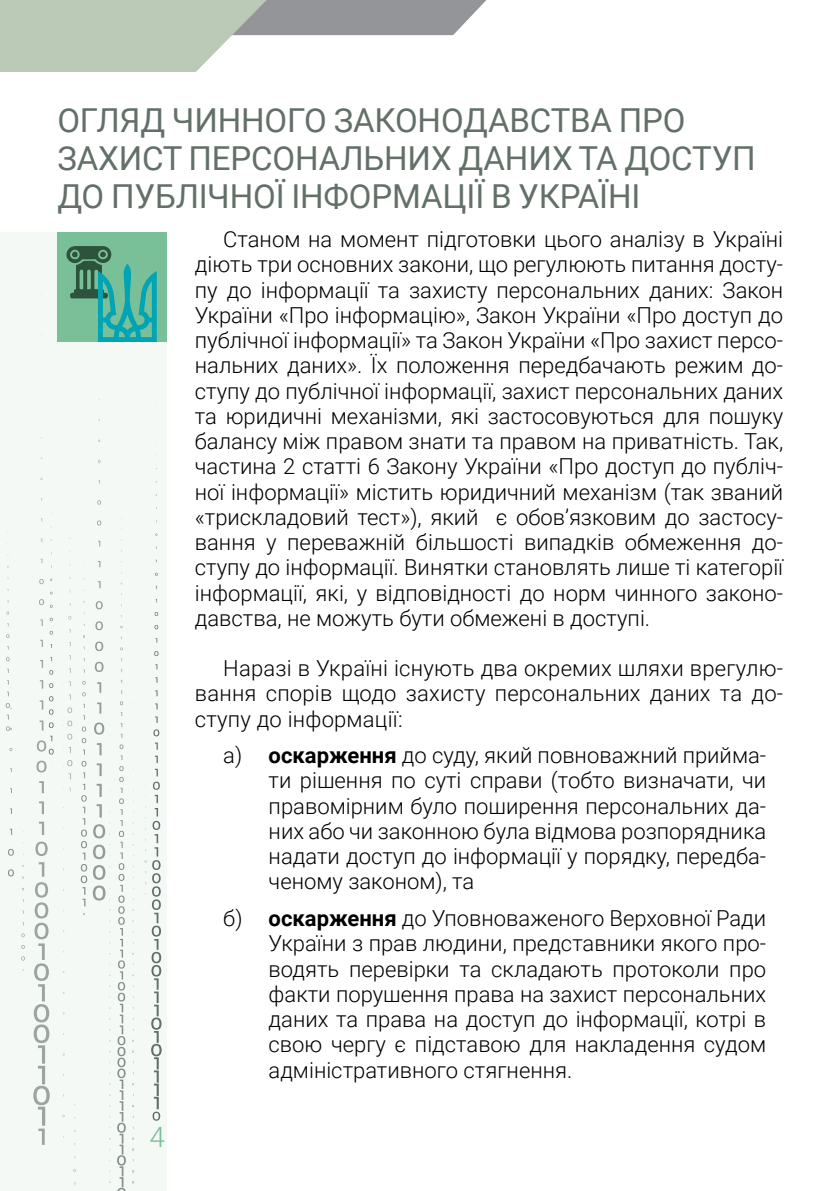
<style>
.page{position:relative;width:840px;height:1191px;background:#fff}
.page>*{position:absolute;margin:0;border:0;box-sizing:border-box;transform-origin:0 0}
.Podrazdel{font:33px/38px "Roboto";letter-spacing:-.005em;color:#627068}
.t1{font:300 28px "Roboto";color:#79bf97}
.Basic_TXT{font:300 22px/25.2px "Roboto";color:#000;text-align:justify}
.Bulity_TXT{font:300 22px/25.2px "Roboto";color:#000;text-align:justify}
.s1{font-weight:700}
</style>
<div class="page">
<div style="left:0;top:232px;width:166px;height:959px;background:#f4f9f6"></div>
<svg style="left:119px;top:744px;width:4px;height:5px"></svg>
<svg style="left:119px;top:766px;width:4px;height:5px"></svg>
<svg style="left:117px;top:777px;width:9px;height:414px"></svg>
<svg style="left:39px;top:579px;width:5px;height:5px"></svg>
<svg style="left:39px;top:599px;width:5px;height:6px"></svg>
<svg style="left:40px;top:619px;width:3px;height:7px"></svg>
<svg style="left:40px;top:639px;width:3px;height:8px"></svg>
<svg style="left:40px;top:660px;width:3px;height:8px"></svg>
<svg style="left:40px;top:680px;width:3px;height:8px"></svg>
<svg style="left:40px;top:700px;width:3px;height:9px"></svg>
<svg style="left:39px;top:781px;width:5px;height:12px"></svg>
<svg style="left:39px;top:801px;width:5px;height:13px"></svg>
<svg style="left:39px;top:821px;width:5px;height:14px"></svg>
<svg style="left:35px;top:841px;width:13px;height:15px"></svg>
<svg style="left:39px;top:862px;width:5px;height:14px"></svg>
<svg style="left:33px;top:882px;width:17px;height:262px"></svg>
<svg style="left:97px;top:500px;width:4px;height:4px"></svg>
<svg style="left:97px;top:520px;width:4px;height:5px"></svg>
<svg style="left:96px;top:601px;width:7px;height:8px"></svg>
<svg style="left:95px;top:621px;width:8px;height:9px"></svg>
<svg style="left:95px;top:641px;width:8px;height:10px"></svg>
<svg style="left:95px;top:661px;width:8px;height:11px"></svg>
<svg style="left:97px;top:682px;width:4px;height:11px"></svg>
<svg style="left:97px;top:702px;width:4px;height:11px"></svg>
<svg style="left:94px;top:722px;width:11px;height:13px"></svg>
<svg style="left:97px;top:743px;width:4px;height:12px"></svg>
<svg style="left:97px;top:763px;width:5px;height:13px"></svg>
<svg style="left:97px;top:784px;width:5px;height:13px"></svg>
<svg style="left:93px;top:804px;width:17px;height:34px"></svg>
<svg style="left:93px;top:844px;width:17px;height:15px"></svg>
<svg style="left:93px;top:865px;width:17px;height:35px"></svg>
<svg style="left:8px;top:842px;width:16px;height:13px"></svg>
<svg style="left:8px;top:865px;width:16px;height:13px"></svg>
<svg style="left:21px;top:933px;width:4px;height:4px"></svg>
<svg style="left:21px;top:945px;width:4px;height:15px"></svg>
<svg style="left:82px;top:692px;width:4px;height:4px"></svg>
<svg style="left:82px;top:726px;width:4px;height:5px"></svg>
<svg style="left:82px;top:738px;width:4px;height:5px"></svg>
<svg style="left:81px;top:761px;width:5px;height:5px"></svg>
<svg style="left:81px;top:784px;width:6px;height:122px"></svg>
<svg style="left:6px;top:657px;width:4px;height:4px"></svg>
<svg style="left:7px;top:680px;width:4px;height:16px"></svg>
<svg style="left:6px;top:703px;width:6px;height:16px"></svg>
<svg style="left:6px;top:726px;width:6px;height:5px"></svg>
<svg style="left:154px;top:625px;width:4px;height:4px"></svg>
<svg style="left:154px;top:651px;width:4px;height:5px"></svg>
<svg style="left:153px;top:729px;width:6px;height:7px"></svg>
<svg style="left:155px;top:742px;width:3px;height:7px"></svg>
<svg style="left:144px;top:755px;width:17px;height:365px"></svg>
<svg style="left:49px;top:670px;width:4px;height:4px"></svg>
<svg style="left:49px;top:683px;width:4px;height:5px"></svg>
<svg style="left:49px;top:696px;width:4px;height:5px"></svg>
<svg style="left:49px;top:709px;width:4px;height:5px"></svg>
<svg style="left:37px;top:720px;width:17px;height:34px"></svg>
<svg style="left:36px;top:760px;width:16px;height:12px"></svg>
<svg style="left:63px;top:655px;width:8px;height:18px"></svg>
<svg style="left:67px;top:694px;width:5px;height:19px"></svg>
<svg style="left:63px;top:720px;width:9px;height:6px"></svg>
<svg style="left:67px;top:733px;width:5px;height:6px"></svg>
<svg style="left:63px;top:760px;width:9px;height:7px"></svg>
<svg style="left:294px;top:0;width:193px;height:35px;background:#9d9ea1"></svg>
<svg style="left:0;top:0;width:294px;height:72px;background:#c0cdbd"></svg>
<div style="left:57px;top:232px;width:109px;height:110px;background:#79bf97"></div>
<svg style="left:66px;top:246px;width:46px;height:52px"></svg>
<svg style="left:98px;top:264px;width:59px;height:78px"></svg>
<p class="Podrazdel" style="left:57px;top:100px;width:699px">ОГЛЯД ЧИННОГО ЗАКОНОДАВСТВА ПРО<br>ЗАХИСТ ПЕРСОНАЛЬНИХ ДАНИХ ТА ДОСТУП<br>ДО ПУБЛІЧНОЇ ІНФОРМАЦІЇ В УКРАЇНІ</p>
<p class="t1" style="left:149px;top:1117px;width:17px">4</p>
<p class="Basic_TXT" style="left:195px;top:226px;width:589px;text-indent:28px">Станом на момент підготовки цього аналізу в Україні діють три основних закони, що регулюють питання досту&shy;пу до інформації та захисту персональних даних: Закон України «Про інформацію», Закон України «Про доступ до публічної інформації» та Закон України «Про захист персо&shy;нальних даних». Їх положення передбачають режим до&shy;ступу до публічної інформації, захист персональних даних та юридичні механізми, які застосовуються для пошуку балансу між правом знати та правом на приватність. Так, частина 2 статті 6 Закону України «Про доступ до публіч&shy;ної інформації» містить юридичний механізм (так званий «трискладовий тест»), який є обов’язковим до застосу&shy;вання у переважній більшості випадків обмеження до&shy;ступу до інформації. Винятки становлять лише ті категорії інформації, які, у відповідності до норм чинного законо&shy;давства, не можуть бути обмежені в доступі.</p>
<p class="Basic_TXT" style="left:195px;top:655px;width:589px;text-indent:28px">Наразі в Україні існують два окремих шляхи врегулю&shy;вання спорів щодо захисту персональних даних та до&shy;ступу до інформації:</p>
<p class="Bulity_TXT" style="left:268px;top:742px;width:499px;text-indent:-45px">а) <span class="s1">оскарження</span> до суду, який повноважний прийма&shy;ти рішення по суті справи (тобто визначати, чи правомірним було поширення персональних да&shy;них або чи законною була відмова розпорядника надати доступ до інформації у порядку, передба&shy;ченому законом), та</p>
<p class="Bulity_TXT" style="left:268px;top:904px;width:499px;text-indent:-45px">б) <span class="s1">оскарження</span> до Уповноваженого Верховної Ради України з прав людини, представники якого про&shy;водять перевірки та складають протоколи про факти порушення права на захист персональних даних та права на доступ до інформації, котрі в свою чергу є підставою для накладення судом адміністративного стягнення.</p>
</div>
